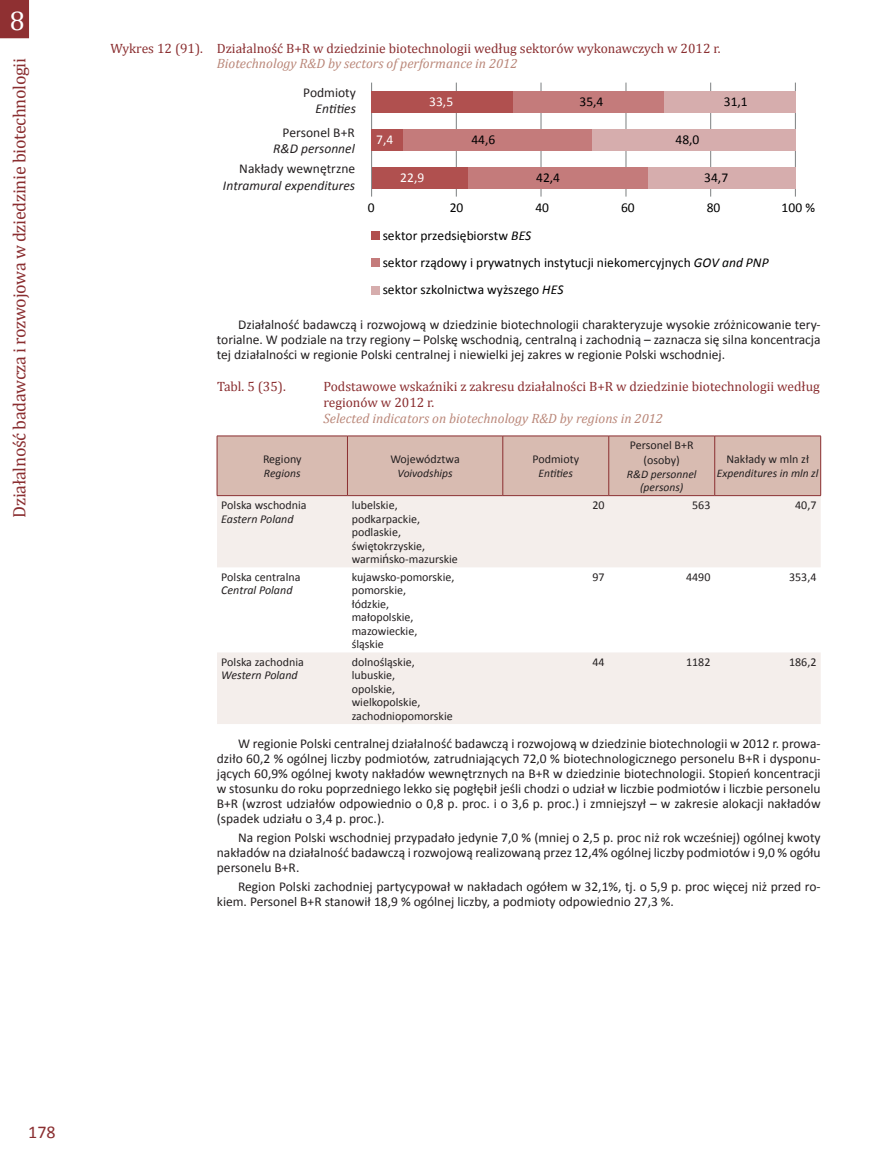
<style>
.page{position:relative;width:893px;height:1149px;background:#fff}
.page>*{position:absolute;margin:0;border:0;box-sizing:border-box;transform-origin:0 0}
.t1{font:27px "Cambria";color:#fff}
.t2{font:18px "Cambria";letter-spacing:-.02em;color:#8a2e30}
.t3{font:18px "Calibri";color:#8a2e30}
.t4{font:13.5px/15px "Calibri";color:#231f20;text-align:justify}
.t5{font:13.5px/16.2px "Cambria";color:#8a2e30}
.t6{font:13.5px/27.2px "Calibri";color:#000001}
.t7{font:italic 13.5px "Cambria";color:#ba8779}
.t8{font:italic 13.5px "Calibri";color:#231f20}
.t9{font:13.5px "Calibri";color:#fff}
.t10{font:12px/13.5px "Calibri";color:#231f20}
.t11{font:italic 12px "Calibri";color:#231f20}
.t12{font:italic 11.55px/13.8px "Calibri";color:#231f20;text-align:center}
.s1{font-style:italic}
.s2{font-family:"Trebuchet MS"}
</style>
<div class="page">
<div style="left:0;top:0;width:29px;height:38px;background:#8f3032"></div>
<hr style="left:456px;top:83px;width:1px;height:113px;background:#7c8081">
<hr style="left:541px;top:83px;width:1px;height:113px;background:#7c8081">
<hr style="left:626px;top:83px;width:1px;height:113px;background:#7c8081">
<hr style="left:710px;top:83px;width:1px;height:113px;background:#7c8081">
<hr style="left:795px;top:83px;width:1px;height:113px;background:#7c8081">
<hr style="left:371px;top:83px;width:1px;height:113px;background:#7c8081">
<div style="left:372px;top:91px;width:142px;height:21px;background:#b0504f"></div>
<div style="left:514px;top:91px;width:150px;height:21px;background:#c47b7b"></div>
<div style="left:664px;top:91px;width:131px;height:21px;background:#d6adad"></div>
<div style="left:372px;top:167px;width:96px;height:22px;background:#b0504f"></div>
<div style="left:468px;top:167px;width:180px;height:22px;background:#c47b7b"></div>
<div style="left:648px;top:167px;width:147px;height:22px;background:#d6adad"></div>
<div style="left:372px;top:129px;width:31px;height:21px;background:#b0504f"></div>
<div style="left:403px;top:129px;width:189px;height:21px;background:#c47b7b"></div>
<div style="left:592px;top:129px;width:203px;height:21px;background:#d6adad"></div>
<div style="left:371px;top:232px;width:8px;height:8px;background:#b0504f"></div>
<div style="left:371px;top:259px;width:8px;height:8px;background:#c47b7b"></div>
<div style="left:371px;top:286px;width:8px;height:8px;background:#d6adad"></div>
<div style="left:218px;top:436px;width:602px;height:59px;background:#d8bbb1"></div>
<svg style="left:217px;top:496px;width:604px;height:227px;fill:#f4eeeb"></svg>
<hr style="left:820px;top:436px;width:1px;height:59px;background:#8a2e30">
<hr style="left:503px;top:495px;width:106px;height:1px;background:#8a2e30">
<hr style="left:609px;top:495px;width:106px;height:1px;background:#8a2e30">
<hr style="left:715px;top:495px;width:106px;height:1px;background:#8a2e30">
<hr style="left:217px;top:435px;width:130px;height:1px;background:#8a2e30">
<hr style="left:217px;top:436px;width:1px;height:59px;background:#8a2e30">
<hr style="left:347px;top:435px;width:156px;height:1px;background:#8a2e30">
<hr style="left:347px;top:436px;width:1px;height:59px;background:#8a2e30">
<hr style="left:503px;top:435px;width:106px;height:1px;background:#8a2e30">
<hr style="left:503px;top:436px;width:1px;height:59px;background:#8a2e30">
<hr style="left:609px;top:435px;width:106px;height:1px;background:#8a2e30">
<hr style="left:608px;top:436px;width:1px;height:59px;background:#8a2e30">
<hr style="left:715px;top:435px;width:106px;height:1px;background:#8a2e30">
<hr style="left:714px;top:436px;width:1px;height:59px;background:#8a2e30">
<hr style="left:347px;top:495px;width:156px;height:1px;background:#8a2e30">
<hr style="left:217px;top:495px;width:130px;height:1px;background:#8a2e30">
<h1 class="t1" style="left:10px;top:5px;width:16px">8</h1>
<h2 class="t2" style="left:9px;top:517px;width:461px;rotate:-90deg">Działalność badawcza i rozwojowa w dziedzinie biotechnologii</h2>
<p class="t5" style="left:111px;top:40px;width:611px">Wykres 12 (91). Działalność B+R w dziedzinie biotechnologii według sektorów wykonawczych w 2012 r.</p>
<p class="t7" style="left:217px;top:54px;width:302px">Biotechnology R&amp;D by sectors of performance in 2012</p>
<p class="t4" style="left:303px;top:85px;width:54px">Podmioty</p>
<p class="t8" style="left:316px;top:99px;width:42px">Entities</p>
<p class="t9" style="left:429px;top:93px;width:25px">33,5</p>
<p class="t6" style="left:579px;top:88px;width:25px">35,4</p>
<p class="t6" style="left:724px;top:88px;width:25px">31,1</p>
<p class="t4" style="left:282px;top:125px;width:74px">Personel B+R</p>
<p class="t8" style="left:273px;top:139px;width:83px">R&amp;D personnel</p>
<p class="t4" style="left:239px;top:161px;width:117px">Nakłady wewnętrzne</p>
<p class="t8" style="left:223px;top:176px;width:134px">Intramural expenditures</p>
<p class="t9" style="left:376px;top:131px;width:19px">7,4</p>
<p class="t6" style="left:471px;top:126px;width:25px">44,6</p>
<p class="t6" style="left:675px;top:126px;width:25px">48,0</p>
<p class="t9" style="left:400px;top:168px;width:25px">22,9</p>
<p class="t6" style="left:536px;top:163px;width:25px">42,4</p>
<p class="t6" style="left:704px;top:163px;width:25px">34,7</p>
<p class="t6" style="left:368px;top:194px;width:8px">0</p>
<p class="t6" style="left:450px;top:194px;width:15px">20</p>
<p class="t6" style="left:535px;top:194px;width:15px">40</p>
<p class="t6" style="left:621px;top:194px;width:15px">60</p>
<p class="t6" style="left:707px;top:194px;width:15px">80</p>
<p class="t6" style="left:782px;top:194px;width:35px">100 %</p>
<p class="t6" style="left:383px;top:222px;width:387px">sektor przedsiębiorstw <span class="s1">BES<br></span>sektor rządowy i prywatnych instytucji niekomercyjnych <span class="s1">GOV and PNP </span>sektor szkolnictwa wyższego <span class="s1">HES</span></p>
<p class="t4" style="left:217px;top:317px;width:605px;text-indent:21px">Działalność badawczą i rozwojową w dziedzinie biotechnologii charakteryzuje wysokie zróżnicowanie tery&shy;torialne. W podziale na trzy regiony – Polskę wschodnią, centralną i zachodnią – zaznacza się silna koncentracja tej działalności w regionie Polski centralnej i niewielki jej zakres w regionie Polski wschodniej.</p>
<p class="t5" style="left:217px;top:378px;width:70px">Tabl. 5 (35).</p>
<p class="t5" style="left:323px;top:378px;width:498px">Podstawowe wskaźniki z zakresu działalności B+R w dziedzinie biotechnologii według regionów w 2012 r.</p>
<p class="t7" style="left:323px;top:409px;width:341px">Selected indicators on biotechnology R&amp;D by regions in 2012</p>
<p class="t10" style="left:263px;top:452px;width:40px">Regiony</p>
<p class="t12" style="left:264px;top:466px;width:38px">Regions</p>
<p class="t10" style="left:630px;top:438px;width:65px;line-height:14.4px;text-align:center">Personel B+R (osoby)</p>
<p class="t12" style="left:627px;top:466px;width:71px">R&amp;D personnel (persons)</p>
<p class="t10" style="left:390px;top:452px;width:71px">Województwa</p>
<p class="t12" style="left:398px;top:466px;width:57px">Voivodships</p>
<p class="t10" style="left:726px;top:452px;width:84px">Nakłady w mln zł</p>
<p class="t12" style="left:717px;top:466px;width:103px">Expenditures in mln zl</p>
<p class="t10" style="left:532px;top:452px;width:48px">Podmioty</p>
<p class="t12" style="left:539px;top:466px;width:36px">Entities</p>
<p class="t10" style="left:221px;top:498px;width:87px">Polska wschodnia</p>
<p class="t11" style="left:221px;top:510px;width:74px">Eastern Poland</p>
<p class="t10" style="left:221px;top:569px;width:81px">Polska centralna</p>
<p class="t11" style="left:221px;top:581px;width:73px">Central Poland</p>
<p class="t10" style="left:352px;top:498px;width:108px">lubelskie, podkarpackie, podlaskie, świętokrzyskie, warmi<span class="s2">ń</span>sko-mazurskie</p>
<p class="t10" style="left:592px;top:498px;width:14px">20</p>
<p class="t10" style="left:692px;top:498px;width:20px">563</p>
<p class="t10" style="left:795px;top:498px;width:23px">40,7</p>
<p class="t10" style="left:352px;top:569px;width:104px">kujawsko-pomorskie, pomorskie,<br>łódzkie,<br>małopolskie, mazowieckie,<br>śląskie</p>
<p class="t10" style="left:592px;top:569px;width:14px">97</p>
<p class="t10" style="left:686px;top:569px;width:26px">4490</p>
<p class="t10" style="left:789px;top:569px;width:29px">353,4</p>
<p class="t10" style="left:352px;top:654px;width:103px">dolnośląskie, lubuskie,<br>opolskie, wielkopolskie, zachodniopomorskie</p>
<p class="t10" style="left:592px;top:654px;width:14px">44</p>
<p class="t10" style="left:686px;top:654px;width:26px">1182</p>
<p class="t10" style="left:789px;top:654px;width:29px">186,2</p>
<p class="t4" style="left:217px;top:735px;width:605px;text-indent:21px">W regionie Polski centralnej działalność badawczą i rozwojową w dziedzinie biotechnologii w 2012 r. prowa&shy;dziło 60,2 % ogólnej liczby podmiotów, zatrudniających 72,0 % biotechnologicznego personelu B+R i dysponu&shy;jących 60,9% ogólnej kwoty nakładów wewnętrznych na B+R w dziedzinie biotechnologii. Stopień koncentracji w stosunku do roku poprzedniego lekko się pogłębił jeśli chodzi o udział w liczbie podmiotów i liczbie personelu B+R (wzrost udziałów odpowiednio o 0,8 p. proc. i o 3,6 p. proc.) i zmniejszył – w zakresie alokacji nakładów (spadek udziału o 3,4 p. proc.).</p>
<p class="t4" style="left:217px;top:829px;width:605px;text-indent:21px">Na region Polski wschodniej przypadało jedynie 7,0 % (mniej o 2,5 p. proc niż rok wcześniej) ogólnej kwoty nakładów na działalność badawczą i rozwojową realizowaną przez 12,4% ogólnej liczby podmiotów i 9,0 % ogółu personelu B+R.</p>
<p class="t4" style="left:217px;top:878px;width:605px;text-indent:21px">Region Polski zachodniej partycypował w nakładach ogółem w 32,1%, tj. o 5,9 p. proc więcej niż przed ro&shy;kiem. Personel B+R stanowił 18,9 % ogólnej liczby, a podmioty odpowiednio 27,3 %.</p>
<p class="t10" style="left:221px;top:654px;width:84px">Polska zachodnia</p>
<p class="t11" style="left:221px;top:666px;width:78px">Western Poland</p>
<h2 class="t3" style="left:28px;top:1120px;width:29px">178</h2>
</div>
